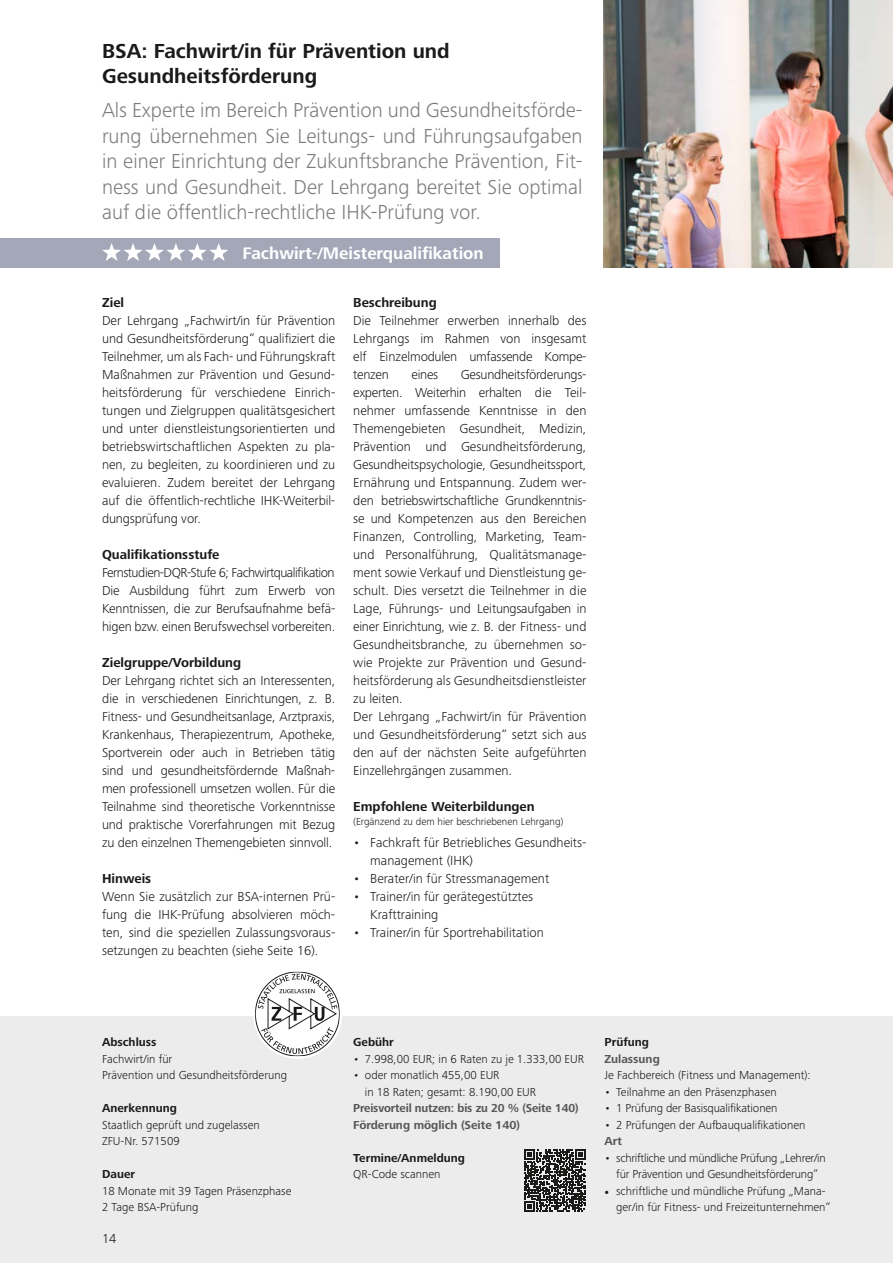
<style>
.page{position:relative;width:893px;height:1263px;background:#fff}
.page>*{position:absolute;margin:0;border:0;box-sizing:border-box;transform-origin:0 0}
.t1{font:300 21px/25.5px "Frutiger Next Pro";color:#7b7b7a;text-align:justify}
.t2{font:700 21px/25.2px "Frutiger Next Pro";color:#1a1a18}
.t3{font:700 17.4px "Frutiger Next Pro";color:#fff}
.t4{font:300 13.5px/18px "Frutiger Next Pro";color:#1a1a18;text-align:justify}
.t5{font:700 13.5px "Frutiger Next Pro";color:#1a1a18}
.t6{font:300 12px/16.5px "Frutiger Next Pro";color:#1a1a18}
.t7{font:300 12px/16.5px "Frutiger Next Pro";letter-spacing:-.02em;color:#1a1a18;text-align:center}
.t8{font:700 12px/16.5px "Frutiger Next Pro";letter-spacing:-.005em;color:#565656}
.t9{font:700 12px "Frutiger Next Pro";color:#1a1a18}
.t10{font:300 10.5px "Frutiger Next Pro";color:#1a1a18}
.s1{font-family:"Minion Pro";font-weight:400}
</style>
<div class="page">
<div style="left:0;top:1016px;width:893px;height:247px;background:#ececed"></div>
<div style="left:253px;top:969px;width:89px;height:90px;background:#fff;border-radius:50%"></div>
<svg style="left:255px;top:972px;width:85px;height:84px"></svg>
<svg style="left:524px;top:1150px;width:62px;height:61px"></svg>
<img style="left:604px;top:0;width:289px;height:268px">
<div style="left:0;top:238px;width:500px;height:30px;background:#a3a7b8"></div>
<svg style="left:102px;top:243px;width:126px;height:18px"></svg>
<h1 class="t2" style="left:102px;top:38px;width:349px">BSA: Fachwirt/in für Prävention und<br>Gesundheitsförderung</h1>
<p class="t1" style="left:102px;top:97px;width:482px">Als Experte im Bereich Prävention und Gesundheitsförde&shy;rung übernehmen Sie Leitungs- und Führungsaufgaben in einer Einrichtung der Zukunftsbranche Prävention, Fit&shy;ness und Gesundheit. Der Lehrgang bereitet Sie optimal auf die öffentlich-rechtliche IHK-Prüfung vor.</p>
<p class="t3" style="left:243px;top:243px;width:243px">Fachwirt-/Meisterqualifikation</p>
<p class="t5" style="left:102px;top:295px;width:24px">Ziel</p>
<p class="t4" style="left:102px;top:312px;width:235px">Der Lehrgang „Fachwirt/in für Prävention und Gesundheitsförderung“ qualifiziert die Teilnehmer, um als Fach- und Führungskraft Maßnahmen zur Prävention und Gesund&shy;heitsförderung für verschiedene Einrich&shy;tungen und Zielgruppen qualitätsgesichert und unter dienstleistungsorientierten und betriebswirtschaftlichen Aspekten zu pla&shy;nen, zu begleiten, zu koordinieren und zu evaluieren. Zudem bereitet der Lehrgang auf die öffentlich-rechtliche IHK-Weiterbil&shy;dungsprüfung vor.</p>
<p class="t5" style="left:102px;top:547px;width:119px">Qualifikationsstufe</p>
<p class="t4" style="left:102px;top:564px;width:235px">Fernstudien-DQR-Stufe 6; Fachwirtqualifikation Die Ausbildung führt zum Erwerb von Kenntnissen, die zur Berufsaufnahme befä&shy;higen bzw. einen Berufswechsel vorbereiten.</p>
<p class="t5" style="left:102px;top:655px;width:141px">Zielgruppe/Vorbildung</p>
<p class="t4" style="left:102px;top:672px;width:235px">Der Lehrgang richtet sich an Interessenten, die in verschiedenen Einrichtungen, z. B.<br>Fitness- und Gesundheitsanlage, Arztpraxis, Krankenhaus, Therapiezentrum, Apotheke, Sportverein oder auch in Betrieben tätig sind und gesundheitsfördernde Maßnah&shy;men professionell umsetzen wollen. Für die Teilnahme sind theoretische Vorkenntnisse und praktische Vorerfahrungen mit Bezug zu den einzelnen Themengebieten sinnvoll.</p>
<p class="t5" style="left:102px;top:871px;width:51px">Hinweis</p>
<p class="t4" style="left:102px;top:888px;width:235px">Wenn Sie zusätzlich zur BSA-internen Prü&shy;fung die IHK-Prüfung absolvieren möch&shy;ten, sind die speziellen Zulassungsvoraus&shy;setzungen zu beachten (siehe Seite 16).</p>
<p class="t5" style="left:353px;top:295px;width:85px">Beschreibung</p>
<p class="t4" style="left:353px;top:312px;width:235px">Die Teilnehmer erwerben innerhalb des Lehrgangs im Rahmen von insgesamt elf Einzelmodulen umfassende Kompe&shy;tenzen</p>
<p class="t4" style="left:353px;top:366px;width:235px;text-align:left;text-indent:108px">Gesundheitsförderungs&shy;experten. Weiterhin erhalten die Teil&shy;nehmer umfassende Kenntnisse in den Themengebieten Gesundheit, Medizin, Prävention und Gesundheitsförderung, Gesundheitspsychologie, Gesundheitssport, Ernährung und Entspannung. Zudem wer&shy;den betriebswirtschaftliche Grundkenntnis&shy;se und Kompetenzen aus den Bereichen Finanzen, Controlling, Marketing, Team&shy;und Personalführung, Qualitätsmanage&shy;ment sowie Verkauf und Dienstleistung ge&shy;schult. Dies versetzt die Teilnehmer in die Lage, Führungs- und Leitungsaufgaben in einer Einrichtung, wie z. B. der Fitness- und Gesundheitsbranche, zu übernehmen so&shy;wie Projekte zur Prävention und Gesund&shy;heitsförderung als Gesundheitsdienstleister zu leiten.<br>Der Lehrgang „Fachwirt/in für Prävention und Gesundheitsförderung“ setzt sich aus den auf der nächsten Seite aufgeführten Einzellehrgängen zusammen.</p>
<p class="t5" style="left:353px;top:799px;width:183px">Empfohlene Weiterbildungen</p>
<p class="t10" style="left:353px;top:815px;width:212px">(Ergänzend zu dem hier beschriebenen Lehrgang)</p>
<p class="t4" style="left:370px;top:834px;width:218px;text-indent:-17px">• Fachkraft für Betriebliches Gesundheits&shy;management (IHK)</p>
<p class="t4" style="left:353px;top:870px;width:197px">• Berater/in für Stressmanagement</p>
<p class="t4" style="left:370px;top:888px;width:165px;text-indent:-17px">• Trainer/in für gerätegestütztes<br>Krafttraining</p>
<p class="t4" style="left:353px;top:924px;width:192px">• Trainer/in für Sportrehabilitation</p>
<p class="t4" style="left:411px;top:366px;width:28px">eines</p>
<p class="t9" style="left:102px;top:1035px;width:56px">Abschluss</p>
<p class="t6" style="left:102px;top:1050px;width:186px">Fachwirt/in für<br>Prävention und Gesundheitsförderung</p>
<p class="t9" style="left:102px;top:1101px;width:76px">Anerkennung</p>
<p class="t6" style="left:102px;top:1116px;width:159px">Staatlich geprüft und zugelassen<br>ZFU-Nr. 571509</p>
<p class="t9" style="left:102px;top:1167px;width:34px">Dauer</p>
<p class="t6" style="left:102px;top:1182px;width:191px">18 Monate mit 39 Tagen Präsenzphase<br>2 Tage BSA-Prüfung</p>
<p class="t4" style="left:102px;top:1229px;width:16px">14</p>
<p class="t9" style="left:353px;top:1035px;width:42px">Gebühr</p>
<p class="t6" style="left:353px;top:1050px;width:232px">• 7.998,00 EUR; in 6 Raten zu je 1.333,00 EUR</p>
<p class="t6" style="left:365px;top:1067px;width:173px;text-indent:-12px">• oder monatlich 455,00 EUR<br>in 18 Raten; gesamt: 8.190,00 EUR</p>
<p class="t8" style="left:353px;top:1100px;width:227px">Preisvorteil nutzen: bis zu 20 % (Seite 140)<br>Förderung möglich (Seite 140)</p>
<p class="t9" style="left:353px;top:1151px;width:113px">Termine/Anmeldung</p>
<p class="t6" style="left:353px;top:1166px;width:89px">QR-Code scannen</p>
<p class="t9" style="left:604px;top:1035px;width:46px">Prüfung</p>
<p class="t8" style="left:604px;top:1050px;width:57px">Zulassung</p>
<p class="t6" style="left:604px;top:1067px;width:208px">Je Fachbereich (Fitness und Management):</p>
<p class="t6" style="left:604px;top:1083px;width:174px">• Teilnahme an den Präsenzphasen</p>
<p class="t6" style="left:604px;top:1100px;width:174px">• 1 Prüfung der Basisqualifikationen</p>
<p class="t6" style="left:604px;top:1116px;width:202px">• 2 Prüfungen der Aufbauqualifikationen</p>
<p class="t8" style="left:604px;top:1133px;width:19px">Art</p>
<p class="t7" style="left:604px;top:1149px;width:223px">• schriftliche und mündliche Prüfung „Lehrer/in für Prävention und Gesundheitsförderung”</p>
<p class="t6" style="left:616px;top:1182px;width:216px;text-indent:-12px"><span class="s1">•</span> schriftliche und mündliche Prüfung „Mana&shy;ger/in für Fitness- und Freizeitunternehmen“</p>
</div>
